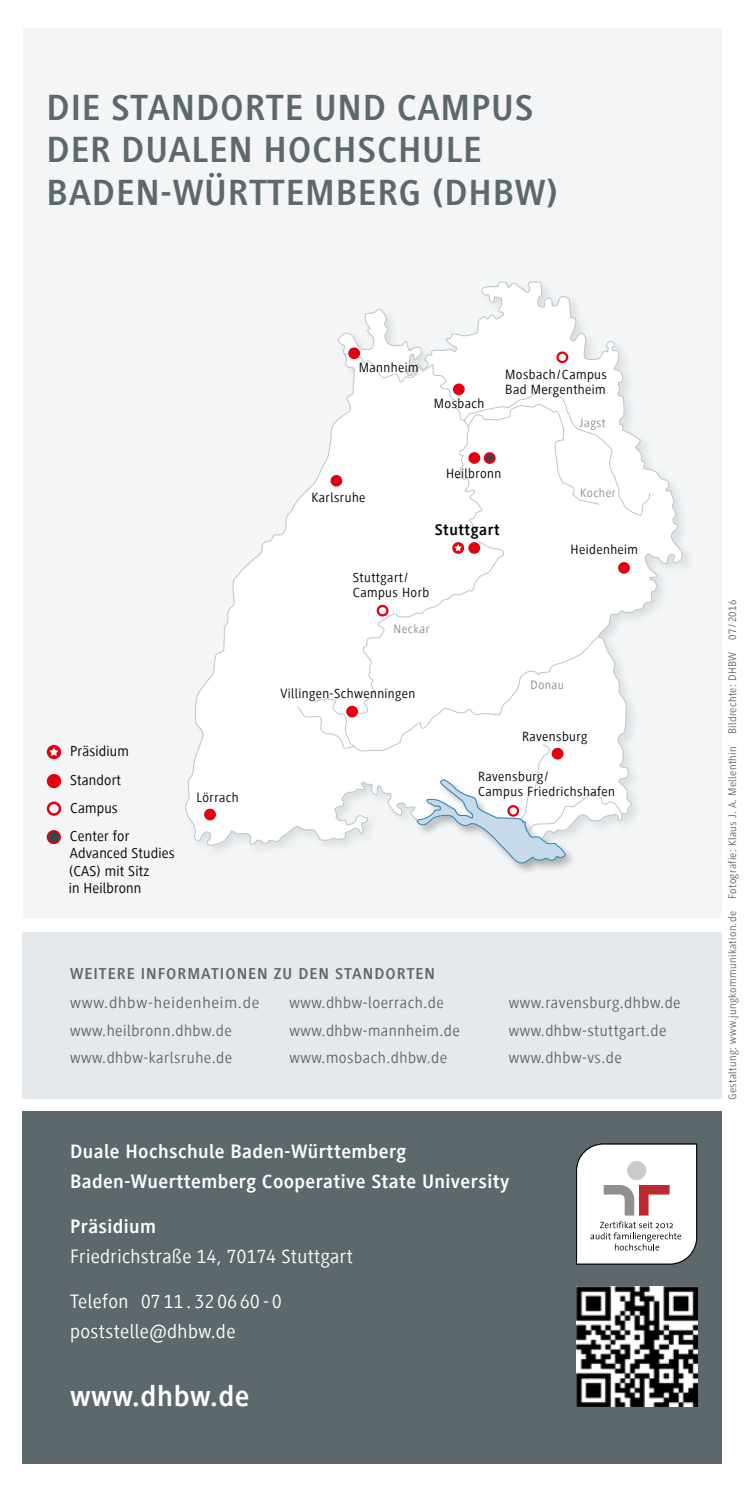
<style>
.page{position:relative;width:745px;height:1489px;background:#fff}
.page>*{position:absolute;margin:0;border:0;box-sizing:border-box;transform-origin:0 0}
.t1{font:700 37.5px/42.5px "Generis Sans Com";letter-spacing:.02em;color:#5d686d}
.t2{font:700 30px "Generis Sans Com";letter-spacing:.02em;color:#fff}
.t3{font:700 20px/30px "Generis Sans Com";letter-spacing:.02em;color:#fff}
.t4{font:20px/30px "Generis Sans Com";letter-spacing:.02em;color:#fff}
.t5{font:16.25px/27.5px "Generis Sans Com";letter-spacing:.03em;color:#5d686d}
.t6{font:700 16.25px "Generis Sans Com";letter-spacing:.06em;color:#5d686d}
.t7{font:700 16.25px "Generis Sans Com";color:#000}
.t8{font:15px/28.2px "Generis Sans Com";letter-spacing:.01em;color:#000}
.t9{font:13.75px/15px "Generis Sans Com";letter-spacing:.03em;color:#000}
.t10{font:12.5px "Generis Sans Com";letter-spacing:.04em;color:#859096}
.t11{font:11.25px "Generis Sans Com";letter-spacing:.03em;color:#5d686d}
</style>
<div class="page">
<div style="left:23px;top:28px;width:698px;height:889px;background:#f3f5f6"></div>
<div style="left:22px;top:932px;width:699px;height:166px;background:#e6e9eb"></div>
<div style="left:22px;top:1111px;width:699px;height:352px;background:#5d686d"></div>
<img style="left:576px;top:1286px;width:120px;height:120px">
<svg style="left:576px;top:1143px;width:120px;height:121px;background:#e4dfdf"></svg>
<div style="left:48px;top:775px;width:12px;height:12px;background:#e3000f;border-radius:50%"></div>
<div style="left:47px;top:774px;width:14px;height:14px;border:2px solid #e3000f;border-radius:50%"></div>
<div style="left:47px;top:745px;width:14px;height:14px;border:2px solid #e3000f;border-radius:50%"></div>
<svg style="left:49px;top:747px;width:9px;height:9px"></svg>
<div style="left:47px;top:801px;width:14px;height:14px;border:2px solid #e3000f;border-radius:50%"></div>
<svg style="left:47px;top:830px;width:14px;height:14px"></svg>
<svg style="left:185px;top:281px;width:498px;height:565px"></svg>
<div style="left:343px;top:353px;width:161px;height:282px;background:#fff"></div>
<div style="left:415px;top:777px;width:162px;height:97px;background:#000;opacity:.3"></div>
<div style="left:376px;top:604px;width:12px;height:12px;border:2px solid #e3000f;border-radius:50%"></div>
<div style="left:348px;top:347px;width:12px;height:12px;background:#e3000f;border-radius:50%"></div>
<div style="left:452px;top:383px;width:12px;height:12px;background:#e3000f;border-radius:50%"></div>
<div style="left:330px;top:475px;width:12px;height:11px;background:#e3000f;border-radius:50%"></div>
<div style="left:556px;top:351px;width:12px;height:12px;border:2px solid #e3000f;border-radius:50%"></div>
<div style="left:617px;top:562px;width:12px;height:11px;background:#e3000f;border-radius:50%"></div>
<div style="left:468px;top:542px;width:12px;height:12px;background:#e3000f;border-radius:50%"></div>
<svg style="left:462px;top:388px;width:188px;height:128px"></svg>
<div style="left:204px;top:808px;width:12px;height:12px;background:#e3000f;border-radius:50%"></div>
<svg style="left:296px;top:635px;width:326px;height:229px"></svg>
<div style="left:452px;top:542px;width:12px;height:12px;border:2px solid #e3000f;border-radius:50%"></div>
<svg style="left:454px;top:544px;width:7px;height:7px"></svg>
<svg style="left:484px;top:453px;width:10px;height:10px"></svg>
<div style="left:483px;top:452px;width:12px;height:12px;border:2px solid #e3000f;border-radius:50%"></div>
<h1 class="t1" style="left:47px;top:86px;width:445px">DIE STANDORTE UND CAMPUS<br>DER DUALEN HOCHSCHU</h1>
<h1 class="t1" style="left:47px;top:129px;width:513px;text-indent:399px">LE<br>BADEN-WÜRTTEMBERG (DHBW)</h1>
<p class="t9" style="left:358px;top:360px;width:61px">Mannheim</p>
<p class="t9" style="left:311px;top:490px;width:55px">Karlsruhe</p>
<p class="t9" style="left:433px;top:396px;width:52px">Mosbach</p>
<p class="t9" style="left:505px;top:367px;width:103px">Mosbach/Campus<br>Bad Mergentheim</p>
<p class="t10" style="left:579px;top:416px;width:28px">Jagst</p>
<p class="t9" style="left:446px;top:466px;width:57px">Heilbronn</p>
<p class="t7" style="left:434px;top:520px;width:67px">STUTTGART</p>
<p class="t10" style="left:579px;top:486px;width:37px">Kocher</p>
<p class="t9" style="left:570px;top:542px;width:69px">Heidenheim</p>
<p class="t9" style="left:353px;top:569px;width:78px">Stuttgart/<br>Campus Horb</p>
<p class="t10" style="left:393px;top:622px;width:38px">Neckar</p>
<p class="t8" style="left:70px;top:737px;width:61px">Präsidium<br>Standort<br>Campus<br>Center for</p>
<p class="t8" style="left:69px;top:844px;width:107px;line-height:17.5px">Advanced Studies (CAS) mit Sitz<br>in Heilbronn</p>
<p class="t9" style="left:196px;top:789px;width:44px">Lörrach</p>
<p class="t9" style="left:280px;top:686px;width:136px">Villingen-Schwenningen</p>
<p class="t6" style="left:70px;top:964px;width:366px">WEITERE I NFORMATIONEN ZU DEN STANDORTEN</p>
<p class="t10" style="left:530px;top:677px;width:35px">Donau</p>
<p class="t9" style="left:521px;top:728px;width:67px">Ravensburg</p>
<p class="t9" style="left:478px;top:768px;width:138px">Ravensburg/<br>Campus Friedrichshafen</p>
<p class="t5" style="left:70px;top:989px;width:191px">www.dhbw-heidenheim.de www.heilbronn.dhbw.de www.dhbw-karlsruhe.de</p>
<p class="t5" style="left:289px;top:989px;width:172px">www.dhbw-loerrach.de www.dhbw-mannheim.de www.mosbach.dhbw.de</p>
<p class="t5" style="left:508px;top:989px;width:173px">www.ravensburg.dhbw.de www.dhbw-stuttgart.de www.dhbw-vs.de</p>
<p class="t3" style="left:70px;top:1136px;width:440px">DUALE HOCHSCHULE BADEN-WÜRTTEMBERG<br>BADEN-WUERTTEMBERG COOPERATIVE STATE UNIVERSITY</p>
<p class="t3" style="left:70px;top:1211px;width:87px">PRÄSIDIUM</p>
<p class="t4" style="left:70px;top:1241px;width:284px">Friedrichstraße 14, 70174 Stuttgart</p>
<p class="t4" style="left:70px;top:1286px;width:213px">Telefon 07 11 . 32 06 60 - 0 poststelle@dhbw.de</p>
<h2 class="t2" style="left:70px;top:1379px;width:181px">WWW.DHBW.DE</h2>
<p class="t11" style="left:726px;top:1099px;width:501px;rotate:-90deg">Gestaltung: www.jungkommunikation.de Fotografie: Klaus J. A. Mellenthin Bildrechte: DHBW 07 / 2016</p>
</div>
